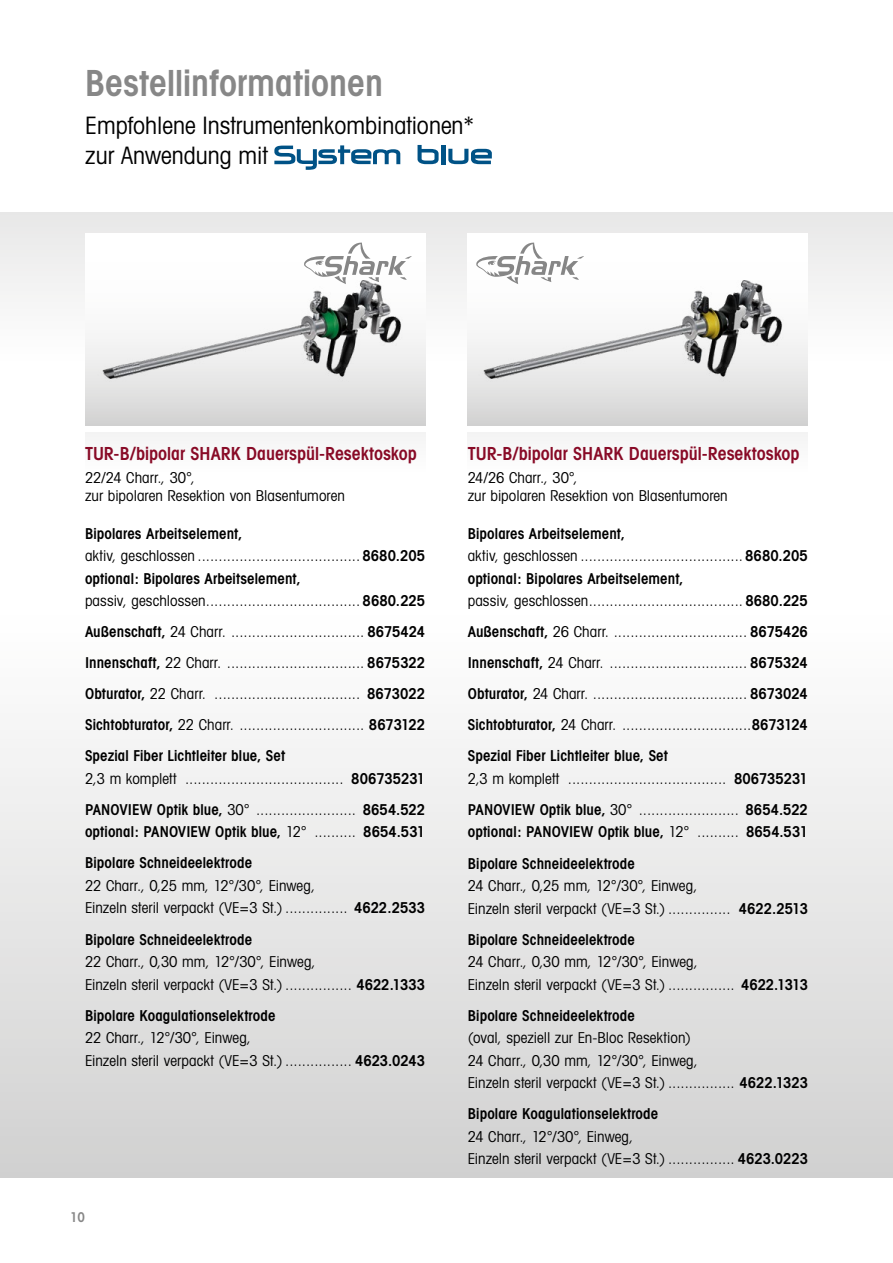
<style>
.page{position:relative;width:893px;height:1263px;background:#fff}
.page>*{position:absolute;margin:0;border:0;box-sizing:border-box;transform-origin:0 0}
.t1{font:600 condensed 36px "Avant Garde";color:#878787}
.t2{font:condensed 24px/29.8px "Avant Garde";color:#000}
.t3{font:600 condensed 18px "Avant Garde";color:#880a26}
.t4{font:condensed 15px/22.5px "Avant Garde";letter-spacing:.005em;color:#000}
.t5{font:600 condensed 15px/31px "Avant Garde";letter-spacing:.005em;color:#000}
.t6{font:600 condensed 13.5px "Avant Garde";color:#878787}
.s1{font-weight:600}
.s2{font-weight:400}
</style>
<div class="page">
<svg style="left:0;top:213px;width:893px;height:148px"></svg>
<div style="left:0;top:612px;width:893px;height:566px;background:linear-gradient(to bottom,#fff,#d1d1d0)"></div>
<svg style="left:418px;top:145px;width:21px;height:19px"></svg>
<div style="left:441px;top:145px;width:5px;height:19px;background:#005286"></div>
<svg style="left:448px;top:149px;width:44px;height:15px"></svg>
<svg style="left:274px;top:145px;width:126px;height:25px"></svg>
<img style="left:87px;top:234px;width:338px;height:191px">
<img style="left:468px;top:234px;width:338px;height:191px">
<svg style="left:476px;top:243px;width:108px;height:41px"></svg>
<svg style="left:304px;top:243px;width:108px;height:41px"></svg>
<div style="left:468px;top:432px;width:340px;height:40px;background:#f9f9f9"></div>
<div style="left:85px;top:432px;width:340px;height:40px;background:#f9f9f9"></div>
<h1 class="t1" style="left:85px;top:61px;width:300px">Bestellinformationen</h1>
<h2 class="t2" style="left:85px;top:110px;width:391px">Empfohlene Instrumentenkombinationen* zur Anwendung mit</h2>
<p class="t3" style="left:85px;top:443px;width:333px">TUR-B/bipolar SHARK Dauerspül-Resektoskop</p>
<p class="t4" style="left:85px;top:468px;width:262px;line-height:18px">22/24 Charr., 30°,<br>zur bipolaren Resektion von Blasentumoren</p>
<p class="t4" style="left:85px;top:522px;width:342px"><span class="s1">Bipolares Arbeitselement,<br></span>aktiv, geschlossen ....................................... <span class="s1">8680.205 optional: Bipolares Arbeitselement,<br></span>passiv, geschlossen..................................... <span class="s1">8680.225</span></p>
<p class="t4" style="left:85px;top:616px;width:342px;line-height:31px;text-align:justify"><span class="s1">Außenschaft,</span> 24 Charr. ................................ <span class="s1">8675424<br>Innenschaft,</span> 22 Charr. ................................. <span class="s1">8675322<br>Obturator,</span> 22 Charr. ................................... <span class="s1">8673022<br>Sichtobturator,</span> 22 Charr. .............................. <span class="s1">8673122<br>Spezial Fiber Lichtleiter blue, Set</span></p>
<p class="t4" style="left:85px;top:763px;width:342px;line-height:31px">2,3 m komplett ...................................... <span class="s1">806735231<br>PANOVIEW Optik blue,</span> 30° ........................ <span class="s1">8654.522</span></p>
<p class="t5" style="left:85px;top:816px;width:342px">optional: PANOVIEW Optik blue, <span class="s2">12° ..........</span> 8654.531<br>Bipolare Schneideelektrode</p>
<p class="t4" style="left:85px;top:874px;width:342px">22 Charr., 0,25 mm, 12°/30°, Einweg,<br>Einzeln steril verpackt (VE=3 St.) ............... <span class="s1">4622.2533</span></p>
<p class="t5" style="left:85px;top:923px;width:169px">Bipolare Schneideelektrode</p>
<p class="t4" style="left:85px;top:950px;width:342px">22 Charr., 0,30 mm, 12°/30°, Einweg,<br>Einzeln steril verpackt (VE=3 St.) ................ <span class="s1">4622.1333</span></p>
<p class="t5" style="left:85px;top:999px;width:192px">Bipolare Koagulationselektrode</p>
<p class="t4" style="left:85px;top:1026px;width:342px">22 Charr., 12°/30°, Einweg,<br>Einzeln steril verpackt (VE=3 St.) ................ <span class="s1">4623.0243</span></p>
<p class="t6" style="left:70px;top:1209px;width:17px">10</p>
<p class="t3" style="left:468px;top:443px;width:333px">TUR-B/bipolar SHARK Dauerspül-Resektoskop</p>
<p class="t4" style="left:468px;top:468px;width:262px;line-height:18px">24/26 Charr., 30°,<br>zur bipolaren Resektion von Blasentumoren</p>
<p class="t4" style="left:468px;top:522px;width:342px"><span class="s1">Bipolares Arbeitselement,<br></span>aktiv, geschlossen ....................................... <span class="s1">8680.205 optional: Bipolares Arbeitselement,<br></span>passiv, geschlossen..................................... <span class="s1">8680.225</span></p>
<p class="t4" style="left:468px;top:616px;width:342px;line-height:31px;text-align:justify"><span class="s1">Außenschaft,</span> 26 Charr. ................................ <span class="s1">8675426<br>Innenschaft,</span> 24 Charr. ................................. <span class="s1">8675324<br>Obturator,</span> 24 Charr. ..................................... <span class="s1">8673024<br>Sichtobturator,</span> 24 Charr. ...............................<span class="s1">8673124<br>Spezial Fiber Lichtleiter blue, Set</span></p>
<p class="t4" style="left:468px;top:763px;width:342px;line-height:31px">2,3 m komplett ...................................... <span class="s1">806735231<br>PANOVIEW Optik blue,</span> 30° ........................ <span class="s1">8654.522</span></p>
<p class="t5" style="left:468px;top:816px;width:342px">optional: PANOVIEW Optik blue, <span class="s2">12° ..........</span> 8654.531<br>Bipolare Schneideelektrode</p>
<p class="t4" style="left:468px;top:874px;width:342px">24 Charr., 0,25 mm, 12°/30°, Einweg,<br>Einzeln steril verpackt (VE=3 St.) ............... <span class="s1">4622.2513</span></p>
<p class="t5" style="left:468px;top:923px;width:169px">Bipolare Schneideelektrode</p>
<p class="t4" style="left:468px;top:950px;width:342px">24 Charr., 0,30 mm, 12°/30°, Einweg,<br>Einzeln steril verpackt (VE=3 St.) ................ <span class="s1">4622.1313</span></p>
<p class="t5" style="left:468px;top:999px;width:169px">Bipolare Schneideelektrode</p>
<p class="t4" style="left:468px;top:1026px;width:342px">(oval, speziell zur En-Bloc Resektion)<br>24 Charr., 0,30 mm, 12°/30°, Einweg,<br>Einzeln steril verpackt (VE=3 St.) ................ <span class="s1">4622.1323</span></p>
<p class="t5" style="left:468px;top:1098px;width:192px">Bipolare Koagulationselektrode</p>
<p class="t4" style="left:468px;top:1124px;width:342px">24 Charr., 12°/30°, Einweg,<br>Einzeln steril verpackt (VE=3 St.) ................ <span class="s1">4623.0223</span></p>
</div>
